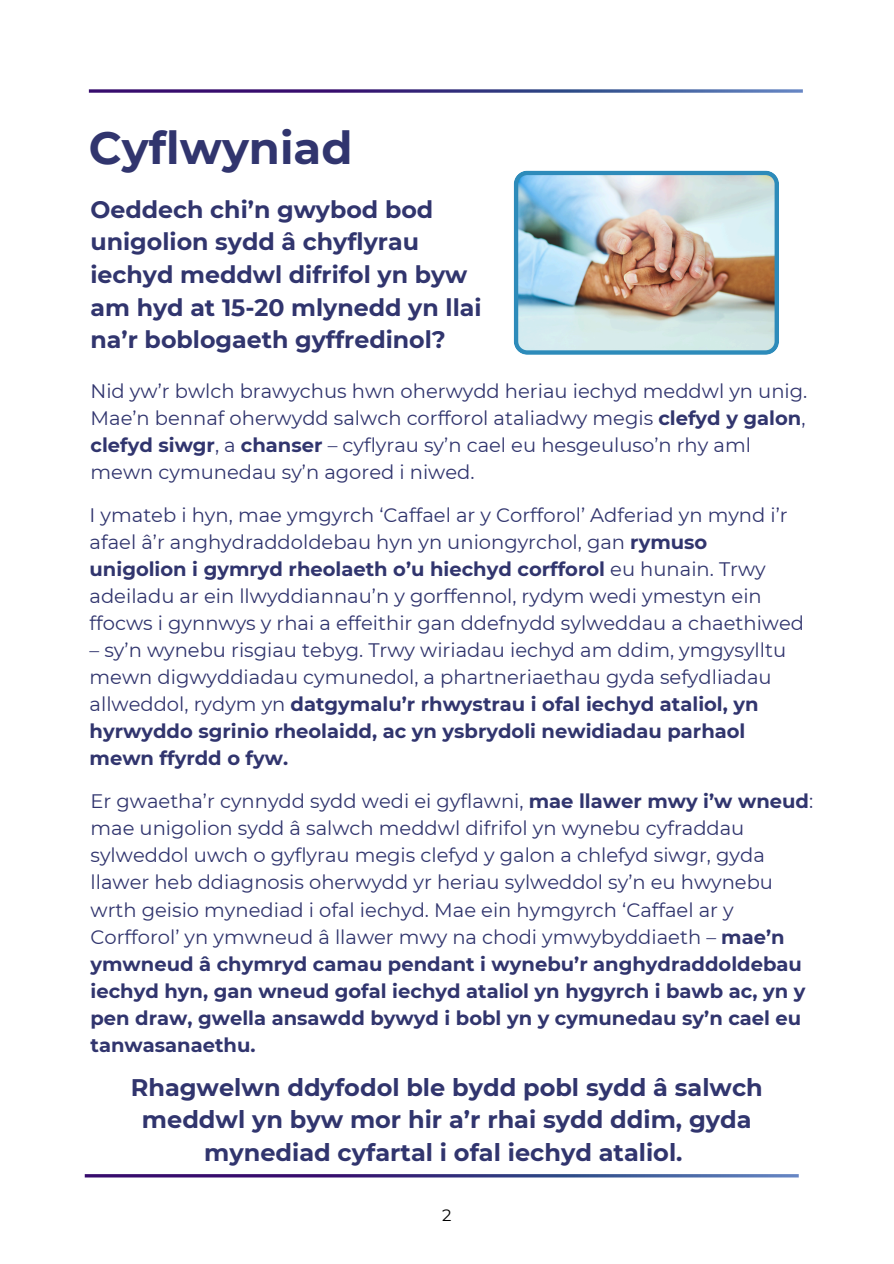
<style>
.page{position:relative;width:894px;height:1264px;background:#fff}
.page>*{position:absolute;margin:0;border:0;box-sizing:border-box;transform-origin:0 0}
.t1{font:700 45px "Montserrat";color:#31356e}
.t2{font:700 24px/32.7px "Montserrat";color:#31356e;text-align:center}
.t3{font:700 23.7px/32.7px "Montserrat";color:#31356e}
.t4{font:19.5px/27px "Montserrat";color:#31356e}
.t5{font:16.5px "Montserrat";color:#000}
.s1{font-weight:700}
</style>
<div class="page">
<svg style="left:89px;top:89px;width:713px;height:4px;background:#595396"></svg>
<img style="left:513px;top:171px;width:265px;height:184px">
<p class="t1" style="left:89px;top:120px;width:265px">Cyflwyniad</p>
<p class="t3" style="left:90px;top:193px;width:392px">Oeddech chi’n gwybod bod unigolion sydd â chyflyrau iechyd meddwl difrifol yn byw am hyd at 15-20 mlynedd yn llai na’r boblogaeth gyffredinol?</p>
<p class="t4" style="left:90px;top:377px;width:718px">Nid yw’r bwlch brawychus hwn oherwydd heriau iechyd meddwl yn unig.<br>Mae’n bennaf oherwydd salwch corfforol ataliadwy megis <span class="s1">clefyd y galon</span>, <span class="s1">clefyd siwgr</span>, a <span class="s1">chanser</span> – cyflyrau sy’n cael eu hesgeuluso’n rhy aml mewn cymunedau sy’n agored i niwed.</p>
<h2 class="t4" style="left:90px;top:501px;width:715px">I ymateb i hyn, mae ymgyrch ‘Caffael ar y Corfforol’ Adferiad yn mynd i’r afael â’r anghydraddoldebau hyn yn uniongyrchol, gan <span class="s1">rymuso unigolion i gymryd rheolaeth o’u hiechyd corfforol</span> eu hunain. Trwy adeiladu ar ein llwyddiannau’n y gorffennol, rydym wedi ymestyn ein ffocws i gynnwys y rhai a effeithir gan ddefnydd sylweddau a chaethiwed</h2>
<h2 class="t4" style="left:90px;top:636px;width:698px">– sy’n wynebu risgiau tebyg. Trwy wiriadau iechyd am ddim, ymgysylltu mewn digwyddiadau cymunedol, a phartneriaethau gyda sefydliadau allweddol, rydym yn <span class="s1">datgymalu’r rhwystrau i ofal iechyd ataliol, yn hyrwyddo sgrinio rheolaidd, ac yn ysbrydoli newidiadau parhaol mewn ffyrdd o fyw.</span></h2>
<p class="t4" style="left:90px;top:788px;width:724px">Er gwaetha’r cynnydd sydd wedi ei gyflawni, <span class="s1">mae llawer mwy i’w wneud</span>: mae unigolion sydd â salwch meddwl difrifol yn wynebu cyfraddau sylweddol uwch o gyflyrau megis clefyd y galon a chlefyd siwgr, gyda llawer heb ddiagnosis oherwydd yr heriau sylweddol sy’n eu hwynebu wrth geisio mynediad i ofal iechyd. Mae ein hymgyrch ‘Caffael ar y Corfforol’ yn ymwneud â llawer mwy na chodi ymwybyddiaeth – <span class="s1">mae’n ymwneud â chymryd camau pendant i wynebu’r anghydraddoldebau iechyd hyn, gan wneud gofal iechyd ataliol yn hygyrch i bawb ac, yn y pen draw, gwella ansawdd bywyd i bobl yn y cymunedau sy’n cael eu tanwasanaethu.</span></p>
<p class="t2" style="left:131px;top:1070px;width:633px">Rhagwelwn ddyfodol ble bydd pobl sydd â salwch meddwl yn byw mor hir a’r rhai sydd ddim, gyda mynediad cyfartal i ofal iechyd ataliol.</p>
<p class="t5" style="left:442px;top:1205px;width:11px">2</p>
</div>
